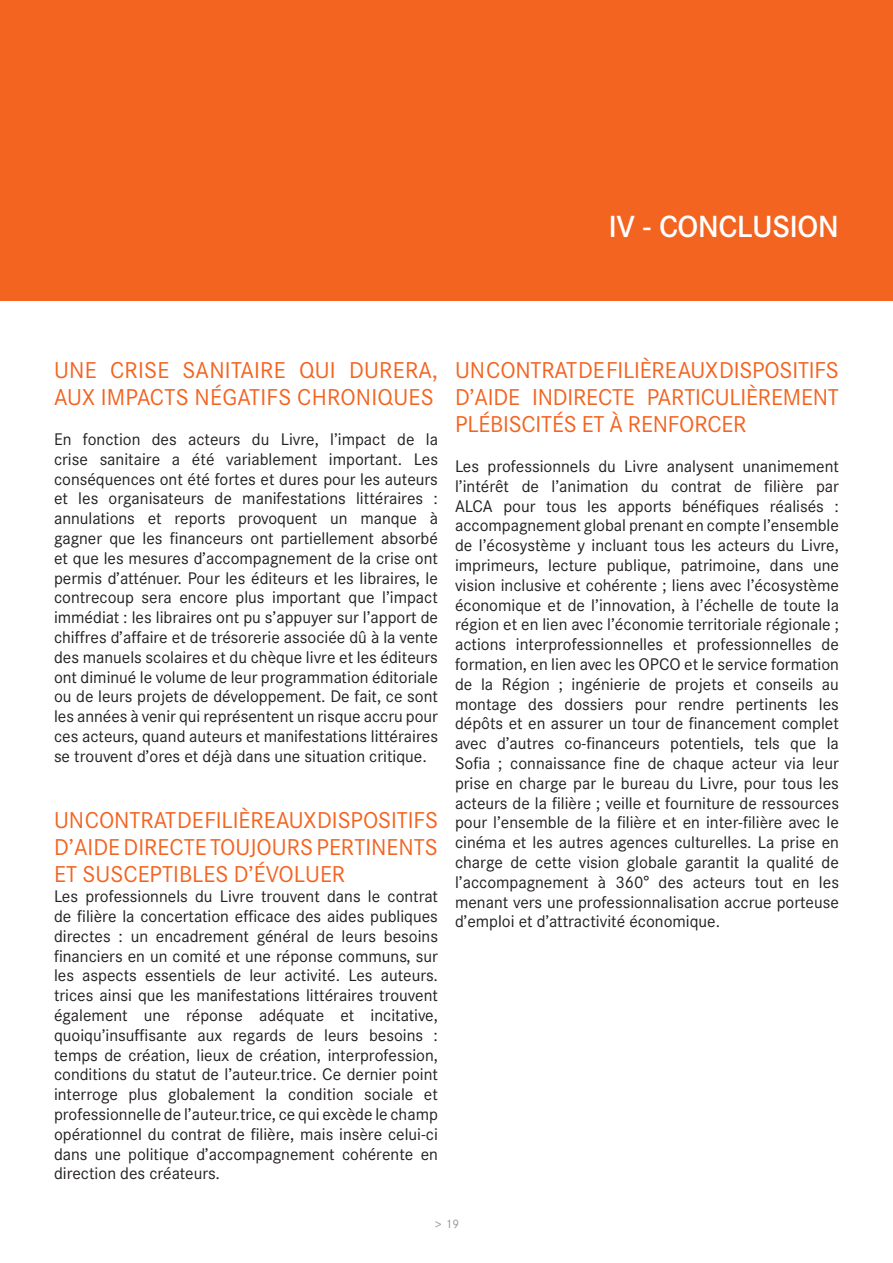
<style>
.page{position:relative;width:893px;height:1263px;background:#fff}
.page>*{position:absolute;margin:0;border:0;box-sizing:border-box;transform-origin:0 0}
.t1{font:500 30px "Corporate S";letter-spacing:-.02em;color:#fff}
.t2{font:22.5px/27px "Corporate S";color:#f36421;text-align:justify}
.t3{font:16.5px/19.8px "Corporate S";color:#231f20;text-align:justify}
.t4{font:12px "Corporate S";color:#939598}
</style>
<div class="page">
<div style="left:0;top:0;width:893px;height:301px;background:#f36421"></div>
<h1 class="t1" style="left:608px;top:209px;width:232px">IV - CONCLUSION</h1>
<h2 class="t2" style="left:54px;top:357px;width:385px">UNE CRISE SANITAIRE QUI DURERA,<br>AUX IMPACTS NÉGATIFS CHRONIQUES</h2>
<p class="t3" style="left:54px;top:429px;width:386px">En fonction des acteurs du Livre, l’impact de la crise sanitaire a été variablement important. Les conséquences ont été fortes et dures pour les auteurs et les organisateurs de manifestations littéraires : annulations et reports provoquent un manque à gagner que les financeurs ont partiellement absorbé et que les mesures d’accompagnement de la crise ont permis d’atténuer. Pour les éditeurs et les libraires, le contrecoup sera encore plus important que l’impact immédiat : les libraires ont pu s’appuyer sur l’apport de chiffres d’affaire et de trésorerie associée dû à la vente des manuels scolaires et du chèque livre et les éditeurs ont diminué le volume de leur programmation éditoriale ou de leurs projets de développement. De fait, ce sont les années à venir qui représentent un risque accru pour ces acteurs, quand auteurs et manifestations littéraires se trouvent d’ores et déjà dans une situation critique.</p>
<h2 class="t2" style="left:54px;top:807px;width:385px">UN CONTRAT DE FILIÈRE AUX DISPOSITIFS D’AIDE DIRECTE TOUJOURS PERTINENTS ET SUSCEPTIBLES D’ÉVOLUER</h2>
<p class="t3" style="left:54px;top:887px;width:385px">Les professionnels du Livre trouvent dans le contrat de filière la concertation efficace des aides publiques directes : un encadrement général de leurs besoins financiers en un comité et une réponse communs, sur les aspects essentiels de leur activité. Les auteurs. trices ainsi que les manifestations littéraires trouvent également une réponse adéquate et incitative, quoiqu’insuffisante aux regards de leurs besoins : temps de création, lieux de création, interprofession, conditions du statut de l’auteur.trice. Ce dernier point interroge plus globalement la condition sociale et professionnelle de l’auteur.trice, ce qui excède le champ opérationnel du contrat de filière, mais insère celui-ci dans une politique d’accompagnement cohérente en direction des créateurs.</p>
<h2 class="t2" style="left:455px;top:357px;width:385px">UN CONTRAT DE FILIÈRE AUX DISPOSITIFS D’AIDE INDIRECTE PARTICULIÈREMENT PLÉBISCITÉS ET À RENFORCER</h2>
<p class="t3" style="left:455px;top:456px;width:386px">Les professionnels du Livre analysent unanimement l’intérêt de l’animation du contrat de filière par ALCA pour tous les apports bénéfiques réalisés : accompagnement global prenant en compte l’ensemble de l’écosystème y incluant tous les acteurs du Livre, imprimeurs, lecture publique, patrimoine, dans une vision inclusive et cohérente ; liens avec l’écosystème économique et de l’innovation, à l’échelle de toute la région et en lien avec l’économie territoriale régionale ; actions interprofessionnelles et professionnelles de formation, en lien avec les OPCO et le service formation de la Région ; ingénierie de projets et conseils au montage des dossiers pour rendre pertinents les dépôts et en assurer un tour de financement complet avec d’autres co-financeurs potentiels, tels que la Sofia ; connaissance fine de chaque acteur via leur prise en charge par le bureau du Livre, pour tous les acteurs de la filière ; veille et fourniture de ressources pour l’ensemble de la filière et en inter-filière avec le cinéma et les autres agences culturelles. La prise en charge de cette vision globale garantit la qualité de l’accompagnement à 360° des acteurs tout en les menant vers une professionnalisation accrue porteuse d’emploi et d’attractivité économique.</p>
<p class="t4" style="left:434px;top:1217px;width:27px">&gt; 19</p>
</div>
